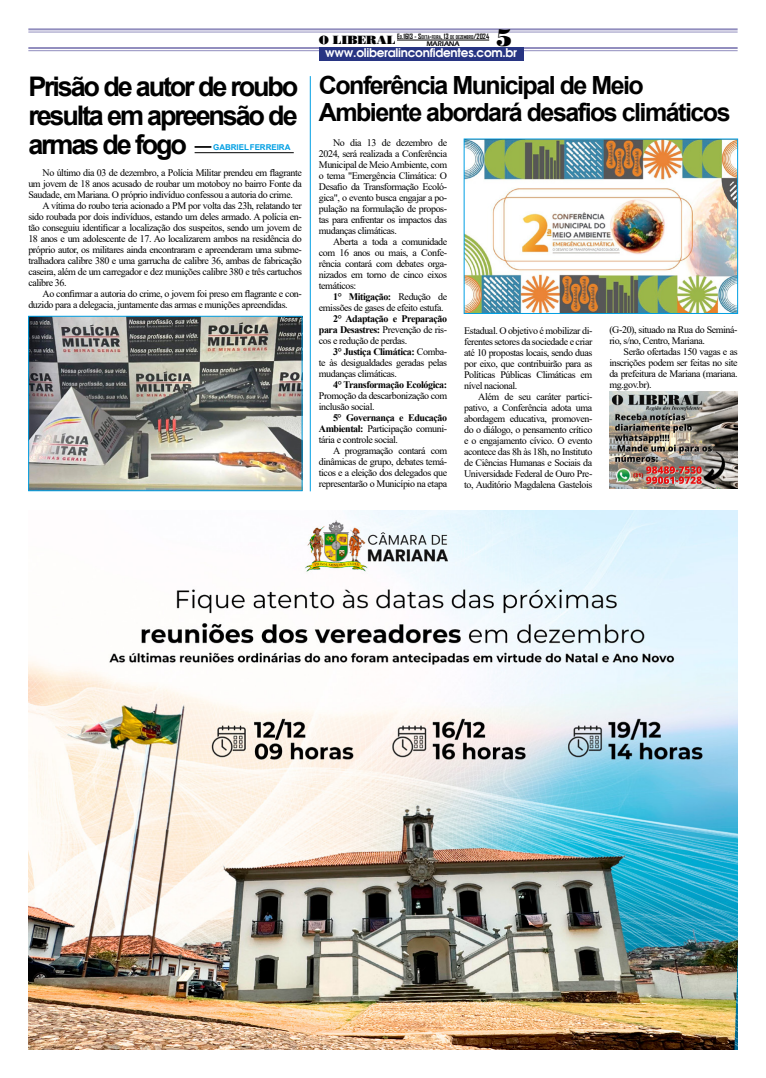
<style>
.page{position:relative;width:766px;height:1078px;background:#fff}
.page>*{position:absolute;margin:0;border:0;box-sizing:border-box;transform-origin:0 0}
.t1{font:700 27px/29px "Arial";letter-spacing:-.08em;color:#000;text-align:justify}
.t2{font:700 25px/27px "Arial";letter-spacing:-.06em;color:#000}
.t3{font:24px "Bodnoff";color:#000}
.t4{font:12px "Avalon";letter-spacing:-.02em;color:#fff}
.t5{font:10px/11px "Times New Roman";letter-spacing:-.04em;color:#000;text-align:justify}
.t6{font:700 10px/11px "Times New Roman";letter-spacing:-.04em;color:#000;text-align:justify}
.t7{font:700 8px "Arial";letter-spacing:-.005em;color:#009fe3}
.t8{font:7px "Erie Black";color:#000}
.t9{font:700 4.9px "Agency FB";color:#000}
.s1{font-family:"Bodnoff";font-weight:400;font-size:12px}
.s2{font-size:7px}
.s3{font-weight:700}
.s4{font-weight:400}
</style>
<div class="page">
<hr style="left:28px;top:47px;width:709px;height:2px;background:#918dbe">
<hr style="left:28px;top:50px;width:709px;height:1px;background:#918dbe">
<div style="left:319px;top:47px;width:204px;height:13px;background:#283583"></div>
<hr style="left:28px;top:28px;width:709px;height:2px;background:#918dbe">
<hr style="left:28px;top:32px;width:709px;height:1px;background:#918dbe">
<hr style="left:397px;top:40px;width:92px;height:1px;background:#000">
<hr style="left:194px;top:152px;width:100px;height:1px;background:#000">
<svg style="left:194px;top:146px;width:17px;height:2px"></svg>
<hr style="left:310px;top:76px;width:1px;height:415px;background:#009fe3">
<img style="left:28px;top:510px;width:709px;height:539px">
<img style="left:465px;top:141px;width:270px;height:170px">
<img style="left:609px;top:391px;width:128px;height:97px">
<img style="left:30px;top:318px;width:270px;height:171px">
<div style="left:28px;top:316px;width:274px;height:175px;border:1px solid #009fe3"></div>
<h1 class="t1" style="left:28px;top:72px;width:271px">Prisão de autor de roubo resulta em apreensão de armas de fogo</h1>
<p class="t7" style="left:213px;top:141px;width:79px">GABRIEL FERREIRA</p>
<p class="t5" style="left:43px;top:167px;width:261px">No último dia 03 de dezembro, a Polícia Militar prendeu em flagrante</p>
<p class="t5" style="left:28px;top:178px;width:275px">um jovem de 18 anos acusado de roubar um motoboy no bairro Fonte da</p>
<p class="t5" style="left:28px;top:189px;width:266px">Saudade, em Mariana. O próprio indivíduo confessou a autoria do crime.</p>
<p class="t5" style="left:43px;top:200px;width:261px">A vítima do roubo teria acionado a PM por volta das 23h, relatando ter</p>
<p class="t5" style="left:28px;top:211px;width:275px">sido roubada por dois indivíduos, estando um deles armado. A polícia en-</p>
<p class="t5" style="left:28px;top:222px;width:275px">tão conseguiu identificar a localização dos suspeitos, sendo um jovem de</p>
<p class="t5" style="left:28px;top:233px;width:275px">18 anos e um adolescente de 17. Ao localizarem ambos na residência do</p>
<p class="t5" style="left:28px;top:244px;width:275px">próprio autor, os militares ainda encontraram e apreenderam uma subme-</p>
<p class="t5" style="left:28px;top:255px;width:275px">tralhadora calibre 380 e uma garrucha de calibre 36, ambas de fabricação</p>
<p class="t5" style="left:28px;top:266px;width:275px">caseira, além de um carregador e dez munições calibre 380 e três cartuchos</p>
<p class="t5" style="left:28px;top:277px;width:40px">calibre 36.</p>
<p class="t5" style="left:43px;top:288px;width:261px">Ao confirmar a autoria do crime, o jovem foi preso em flagrante e con-</p>
<p class="t5" style="left:28px;top:299px;width:261px">duzido para a delegacia, juntamente das armas e munições apreendidas.</p>
<h3 class="t3" style="left:496px;top:23px;width:18px">5</h3>
<p class="t9" style="left:319px;top:34px;width:172px"><span class="s1">O LIBERAL</span> <span class="s2">E</span>D<span class="s2">.1613 - S</span>EXTA<span class="s2">-</span>FEIRA<span class="s2">, 13</span> DE DEZEMBRO<span class="s2">/2024</span></p>
<p class="t4" style="left:325px;top:45px;width:193px">www.oliberalinconfidentes.com.br</p>
<p class="t8" style="left:426px;top:40px;width:34px">MARIANA</p>
<h2 class="t2" style="left:319px;top:72px;width:413px">Conferência Municipal de Meio<br>Ambiente abordará desafios climáticos</h2>
<p class="t5" style="left:319px;top:137px;width:130px;text-indent:14px">No dia 13 de dezembro de 2024, será realizada a Conferência Municipal de Meio Ambiente, com o tema "Emergência Climática: O Desafio da Transformação Ecoló&shy;gica", o evento busca engajar a po&shy;pulação na formulação de propos&shy;tas para enfrentar os impactos das mudanças climáticas.</p>
<p class="t5" style="left:319px;top:236px;width:130px;text-indent:14px">Aberta a toda a comunidade com 16 anos ou mais, a Confe&shy;rência contará com debates orga&shy;nizados em torno de cinco eixos temáticos:</p>
<p class="t5" style="left:319px;top:291px;width:130px;text-indent:14px"><span class="s3">1° Mitigação:</span> Redução de emissões de gases de efeito estufa.</p>
<p class="t6" style="left:319px;top:313px;width:130px;text-indent:14px">2° Adaptação e Preparação para Desastres: <span class="s4">Prevenção de ris&shy;cos e redução de perdas.</span></p>
<p class="t5" style="left:319px;top:346px;width:130px;text-indent:14px"><span class="s3">3° Justiça Climática:</span> Comba&shy;te às desigualdades geradas pelas mudanças climáticas.</p>
<p class="t6" style="left:333px;top:379px;width:115px">4° Transformação Ecológica:</p>
<p class="t5" style="left:319px;top:390px;width:130px">Promoção da descarbonização com inclusão social.</p>
<p class="t5" style="left:319px;top:412px;width:130px;text-indent:14px"><span class="s3">5° Governança e Educação Ambiental:</span> Participação comuni&shy;tária e controle social.</p>
<p class="t5" style="left:319px;top:445px;width:130px;text-indent:14px">A programação contará com dinâmicas de grupo, debates temá&shy;ticos e a eleição dos delegados que representarão o Município na etapa</p>
<p class="t5" style="left:609px;top:323px;width:130px">(G-20), situado na Rua do Seminá&shy;rio, s/no, Centro, Mariana.</p>
<p class="t5" style="left:609px;top:345px;width:130px;text-indent:14px">Serão ofertadas 150 vagas e as inscrições podem ser feitas no site da prefeitura de Mariana (mariana. mg.gov.br).</p>
<p class="t5" style="left:464px;top:324px;width:130px">Estadual. O objetivo é mobilizar di&shy;ferentes setores da sociedade e criar até 10 propostas locais, sendo duas por eixo, que contribuirão para as Políticas Públicas Climáticas em nível nacional.</p>
<p class="t5" style="left:464px;top:390px;width:130px;text-indent:14px">Além de seu caráter partici&shy;pativo, a Conferência adota uma abordagem educativa, promoven&shy;do o diálogo, o pensamento crítico e o engajamento cívico. O evento acontece das 8h às 18h, no Instituto de Ciências Humanas e Sociais da Universidade Federal de Ouro Pre&shy;to, Auditório Magdalena Gastelois</p>
</div>
